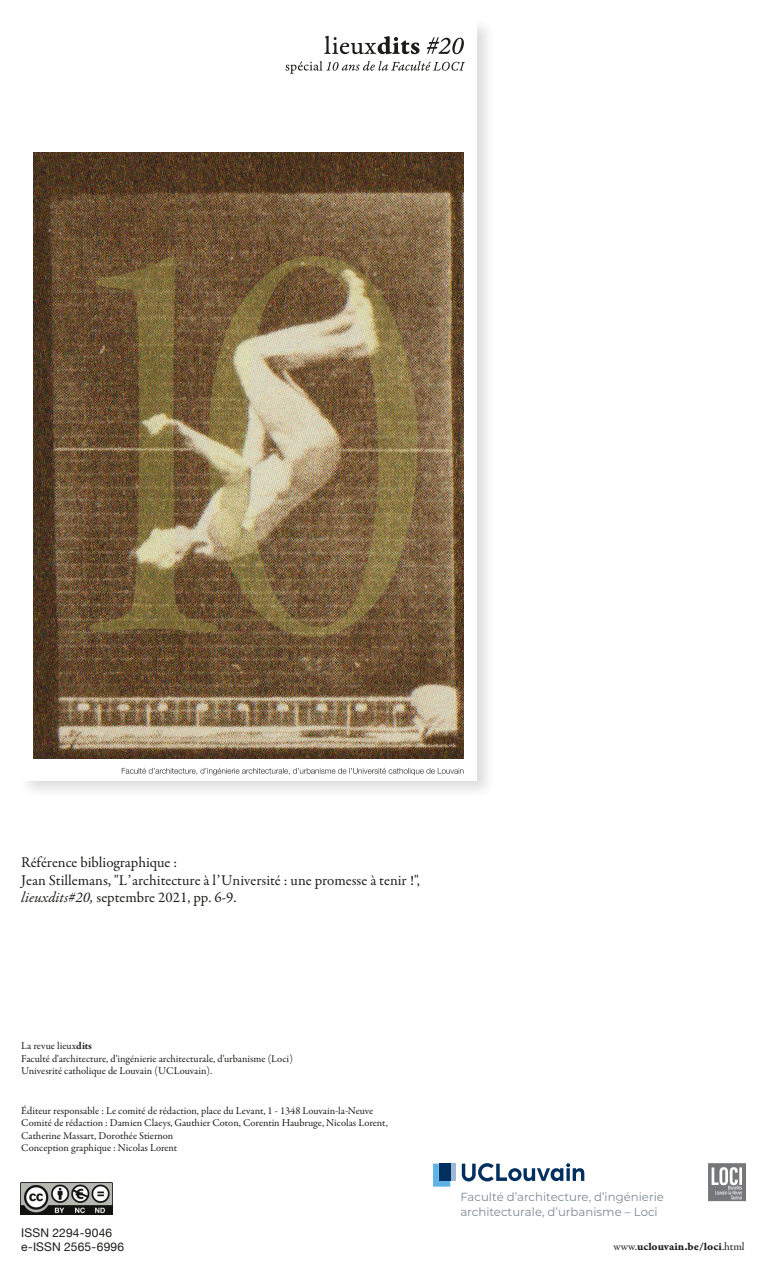
<style>
.page{position:relative;width:766px;height:1276px;background:#fff}
.page>*{position:absolute;margin:0;border:0;box-sizing:border-box;transform-origin:0 0}
.t1{font:15px/17.7px "Garamond Premr Pro";color:#1d1d1b}
.LD-standard{font:12px "Helvetica Neue";letter-spacing:.015em;color:#1d1d1b}
.t2{font:11.7px/14.9px "Montserrat";color:#7c8895}
.t3{font:11.25px "Garamond Premr Pro Bd Capt";color:#1d1d1b}
.t4{font:10.5px/12.6px "Garamond Premr Pro";color:#1d1d1b}
.s1{font-family:"Minion Pro"}
.s2{font-style:italic}
.s3{font-weight:700}
.s4{font-family:"Garamond Premr Pro"}
</style>
<div class="page">
<div style="left:18px;top:17px;width:477px;height:781px;background:#1d1d1b;opacity:.15"></div>
<img style="left:21px;top:1183px;width:91px;height:31px">
<svg style="left:708px;top:1163px;width:37px;height:38px"></svg>
<div style="left:450px;top:1163px;width:6px;height:18px;background:#9cb8d5"></div>
<svg style="left:433px;top:1163px;width:17px;height:23px"></svg>
<div style="left:438px;top:1163px;width:12px;height:18px;background:#002f60"></div>
<svg style="left:461px;top:1163px;width:123px;height:18px"></svg>
<div style="left:21px;top:22px;width:455px;height:758px;background:#fff"></div>
<svg style="left:122px;top:768px;width:341px;height:7px"></svg>
<svg style="left:285px;top:61px;width:180px;height:13px"></svg>
<svg style="left:324px;top:36px;width:140px;height:18px"></svg>
<img style="left:34px;top:153px;width:430px;height:605px">
<p class="t1" style="left:21px;top:853px;width:400px">Référence bibliographique :<br>Jean Stillemans<span class="s1">,</span> "L’architecture à l’Université : une promesse à tenir !", <span class="s2">lieuxdits#20,</span> septembre 2021, pp. 6-9.</p>
<p class="t4" style="left:21px;top:1040px;width:72px">La revue lieux<span class="s3">dits</span></p>
<p class="t4" style="left:21px;top:1052px;width:273px">Faculté d'architecture, d'ingénierie architecturale, d'urbanisme (Loci)</p>
<p class="t4" style="left:21px;top:1065px;width:192px">Univesrité catholique de Louvain (UCLouvain).</p>
<p class="t4" style="left:21px;top:1104px;width:353px">Éditeur responsable : Le comité de rédaction, place du Levant, 1 - 1348 Louvain-la-Neuve</p>
<p class="t4" style="left:21px;top:1117px;width:368px">Comité de rédaction : Damien Claeys, Gauthier Coton, Corentin Haubruge, Nicolas Lorent,<br>Catherine Massart, Dorothée Stiernon</p>
<p class="t4" style="left:21px;top:1142px;width:157px">Conception graphique : Nicolas Lorent</p>
<p class="t2" style="left:460px;top:1188px;width:205px">Faculté d’architecture, d’ingénierie architecturale, d’urbanisme – Loci</p>
<p class="LD-standard" style="left:21px;top:1224px;width:92px">ISSN 2294-9046</p>
<p class="LD-standard" style="left:21px;top:1238px;width:104px">e-ISSN 2565-6996</p>
<p class="t3" style="left:613px;top:1239px;width:133px"><span class="s4">www.</span>uclouvain.be/loci<span class="s4">.html</span></p>
</div>
